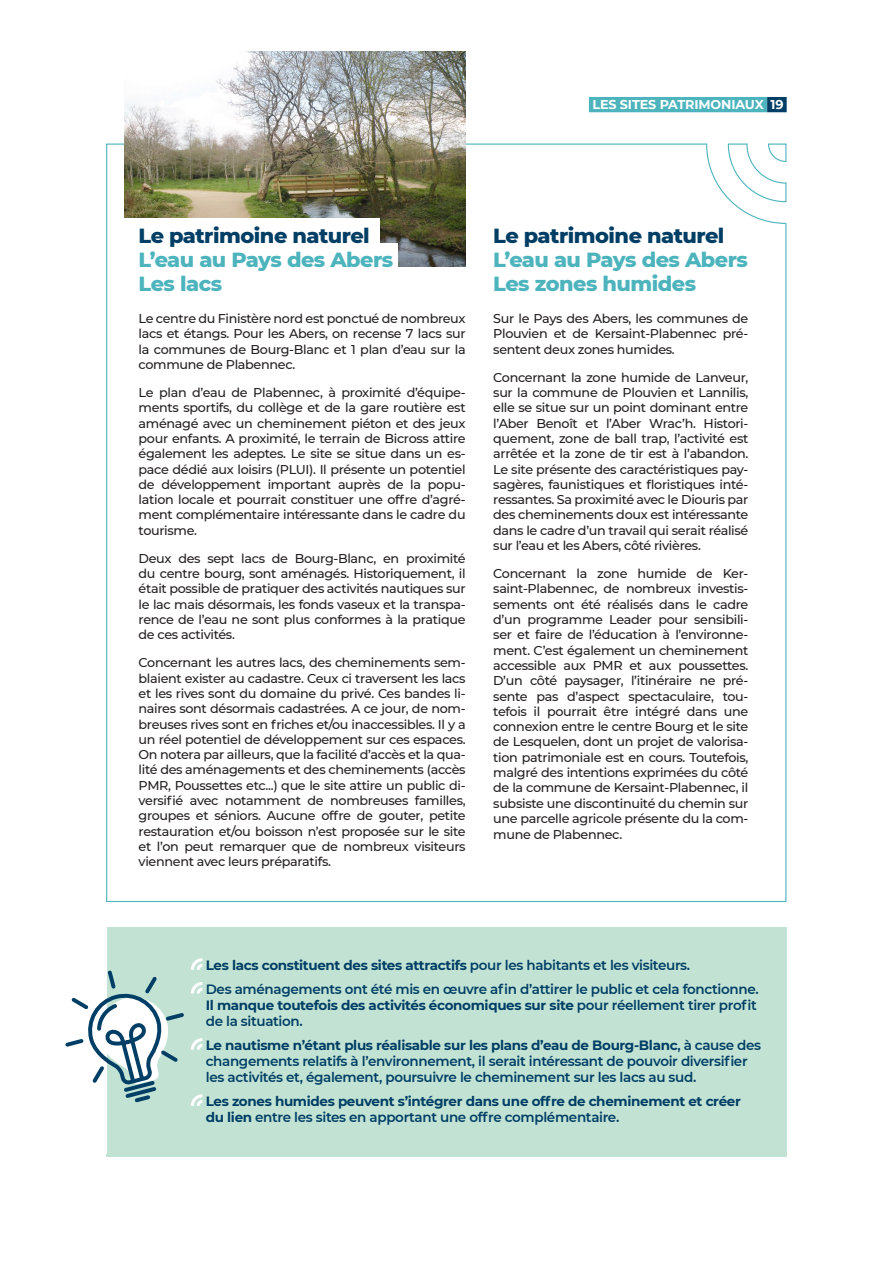
<style>
.page{position:relative;width:893px;height:1263px;background:#fff}
.page>*{position:absolute;margin:0;border:0;box-sizing:border-box;transform-origin:0 0}
.t1{font:800 20.85px/23.9px "Montserrat";letter-spacing:-.025em;color:#4db4bd}
.t2{font:600 13.5px/16.2px "Montserrat";letter-spacing:-.025em;color:#003e65}
.t3{font:700 13.5px/16.2px "Montserrat";letter-spacing:-.025em;color:#003e65}
.t4{font:500 12.75px/15.3px "Montserrat";letter-spacing:-.025em;color:#231f20;text-align:justify}
.G_TITRE_2021{font:700 12.75px "Montserrat";letter-spacing:-.01em;color:#fff}
.s1{color:#003e65}
.s2{font-weight:600}
.s3{font-weight:700}
</style>
<div class="page">
<div style="left:107px;top:927px;width:680px;height:230px;background:#c2e3d4"></div>
<svg style="left:106px;top:143px;width:681px;height:759px"></svg>
<svg style="left:705px;top:143px;width:82px;height:81px"></svg>
<svg style="left:65px;top:958px;width:138px;height:148px"></svg>
<img style="left:125px;top:51px;width:341px;height:216px">
<div style="left:124px;top:219px;width:255px;height:35px;background:#fff"></div>
<div style="left:124px;top:243px;width:274px;height:35px;background:#fff"></div>
<div style="left:124px;top:268px;width:104px;height:35px;background:#fff"></div>
<div style="left:589px;top:97px;width:178px;height:15px;background:#4db4bd"></div>
<div style="left:767px;top:97px;width:20px;height:15px;background:#003e65"></div>
<p class="G_TITRE_2021" style="left:592px;top:95px;width:193px">LES SITES PATRIMONIAUX 19</p>
<p class="t1" style="left:139px;top:223px;width:256px"><span class="s1">Le patrimoine naturel<br></span>L’eau au Pays des Abers<br>Les lacs</p>
<p class="t4" style="left:139px;top:310px;width:329px">Le centre du Finistère nord est ponctué de nombreux lacs et étangs. Pour les Abers, on recense 7 lacs sur la communes de Bourg-Blanc et 1 plan d’eau sur la commune de Plabennec.</p>
<p class="t4" style="left:139px;top:384px;width:329px">Le plan d’eau de Plabennec, à proximité d’équipe&shy;ments sportifs, du collège et de la gare routière est aménagé avec un cheminement piéton et des jeux pour enfants. A proximité, le terrain de Bicross attire également les adeptes. Le site se situe dans un es&shy;pace dédié aux loisirs (PLUI). Il présente un potentiel de développement important auprès de la popu&shy;lation locale et pourrait constituer une offre d’agré&shy;ment complémentaire intéressante dans le cadre du tourisme.</p>
<p class="t4" style="left:139px;top:550px;width:329px">Deux des sept lacs de Bourg-Blanc, en proximité du centre bourg, sont aménagés. Historiquement, il était possible de pratiquer des activités nautiques sur le lac mais désormais, les fonds vaseux et la transpa&shy;rence de l’eau ne sont plus conformes à la pratique de ces activités.</p>
<p class="t4" style="left:139px;top:655px;width:329px">Concernant les autres lacs, des cheminements sem&shy;blaient exister au cadastre. Ceux ci traversent les lacs et les rives sont du domaine du privé. Ces bandes li&shy;naires sont désormais cadastrées. A ce jour, de nom&shy;breuses rives sont en friches et/ou inaccessibles. Il y a un réel potentiel de développement sur ces espaces.<br>On notera par ailleurs, que la facilité d’accès et la qua&shy;lité des aménagements et des cheminements (accès PMR, Poussettes etc...) que le site attire un public di&shy;versifié avec notamment de nombreuses familles, groupes et séniors. Aucune offre de gouter, petite restauration et/ou boisson n’est proposée sur le site et l’on peut remarquer que de nombreux visiteurs viennent avec leurs préparatifs.</p>
<p class="t1" style="left:493px;top:223px;width:256px"><span class="s1">Le patrimoine naturel<br></span>L’eau au Pays des Abers<br>Les zones humides</p>
<p class="t4" style="left:493px;top:310px;width:257px">Sur le Pays des Abers, les communes de Plouvien et de Kersaint-Plabennec pré&shy;sentent deux zones humides.</p>
<p class="t4" style="left:493px;top:369px;width:257px">Concernant la zone humide de Lanveur, sur la commune de Plouvien et Lannilis, elle se situe sur un point dominant entre l’Aber Benoît et l’Aber Wrac’h. Histori&shy;quement, zone de ball trap, l’activité est arrêtée et la zone de tir est à l’abandon.<br>Le site présente des caractéristiques pay&shy;sagères, faunistiques et floristiques inté&shy;ressantes. Sa proximité avec le Diouris par des cheminements doux est intéressante dans le cadre d’un travail qui serait réalisé sur l’eau et les Abers, côté rivières.</p>
<p class="t4" style="left:493px;top:565px;width:257px">Concernant la zone humide de Ker&shy;saint-Plabennec, de nombreux investis&shy;sements ont été réalisés dans le cadre d’un programme Leader pour sensibili&shy;ser et faire de l’éducation à l’environne&shy;ment. C’est également un cheminement accessible aux PMR et aux poussettes.<br>D’un côté paysager, l’itinéraire ne pré&shy;sente pas d’aspect spectaculaire, tou&shy;tefois il pourrait être intégré dans une connexion entre le centre Bourg et le site de Lesquelen, dont un projet de valorisa&shy;tion patrimoniale est en cours. Toutefois, malgré des intentions exprimées du côté de la commune de Kersaint-Plabennec, il subsiste une discontinuité du chemin sur une parcelle agricole présente du la com&shy;mune de Plabennec.</p>
<p class="t3" style="left:206px;top:956px;width:486px">Les lacs constituent des sites attractifs <span class="s2">pour les habitants et les visiteurs.</span></p>
<p class="t2" style="left:206px;top:980px;width:554px">Des aménagements ont été mis en œuvre afin d’attirer le public et cela fonctionne.<br><span class="s3">Il manque toutefois des activités économiques sur site</span> pour réellement tirer profit de la situation.</p>
<p class="t2" style="left:206px;top:1036px;width:557px"><span class="s3">Le nautisme n’étant plus réalisable sur les plans d’eau de Bourg-Blanc</span>, à cause des changements relatifs à l’environnement, il serait intéressant de pouvoir diversifier les activités et, également, poursuivre le cheminement sur les lacs au sud.</p>
<p class="t3" style="left:206px;top:1092px;width:537px">Les zones humides peuvent s’intégrer dans une offre de cheminement et créer du lien <span class="s2">entre les sites en apportant une offre complémentaire.</span></p>
</div>
